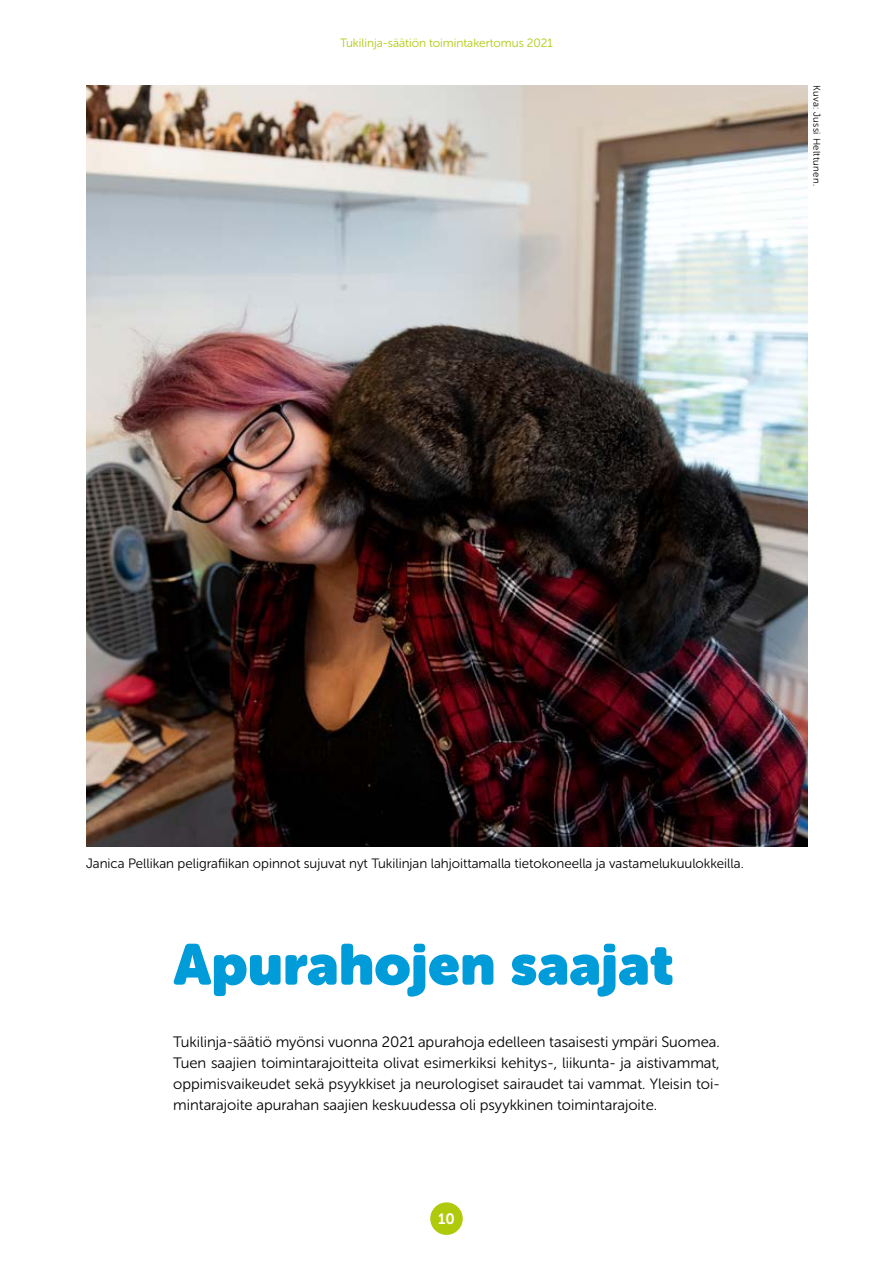
<style>
.page{position:relative;width:893px;height:1263px;background:#fff}
.page>*{position:absolute;margin:0;border:0;box-sizing:border-box;transform-origin:0 0}
.t1{font:57px "Museo Sans Rounded";letter-spacing:.01em;color:#009bd9}
.t2{font:15px/21px "Museo Sans Rounded 300";color:#000;text-align:justify}
.t3{font:15px "Museo Sans Rounded 700";color:#fff}
.t4{font:13.5px "Museo Sans Rounded 300";color:#000}
.t5{font:12px "Museo Sans Rounded 300";color:#afca0b}
.t6{font:9.75px "Museo Sans Rounded 300";letter-spacing:.03em;color:#000}
</style>
<div class="page">
<div style="left:430px;top:1202px;width:33px;height:33px;background:#afca0b;border-radius:50%"></div>
<img style="left:86px;top:85px;width:722px;height:761px">
<p class="t5" style="left:340px;top:37px;width:214px">Tukilinja-säätiön toimintakertomus 2021</p>
<p class="t6" style="left:822px;top:85px;width:102px;rotate:90deg">Kuva: Jussi Helttunen.</p>
<p class="t4" style="left:86px;top:856px;width:659px">Janica Pellikan peligrafiikan opinnot sujuvat nyt Tukilinjan lahjoittamalla tietokoneella ja vastamelukuulokkeilla.</p>
<h1 class="t1" style="left:173px;top:932px;width:502px">Apurahojen saajat</h1>
<p class="t2" style="left:173px;top:1031px;width:548px">Tukilinja-säätiö myönsi vuonna 2021 apurahoja edelleen tasaisesti ympäri Suomea.<br>Tuen saajien toimintarajoitteita olivat esimerkiksi kehitys-, liikunta- ja aistivammat, oppimisvaikeudet sekä psyykkiset ja neurologiset sairaudet tai vammat. Yleisin toi&shy;mintarajoite apurahan saajien keskuudessa oli psyykkinen toimintarajoite.</p>
<p class="t3" style="left:438px;top:1210px;width:18px">10</p>
</div>
